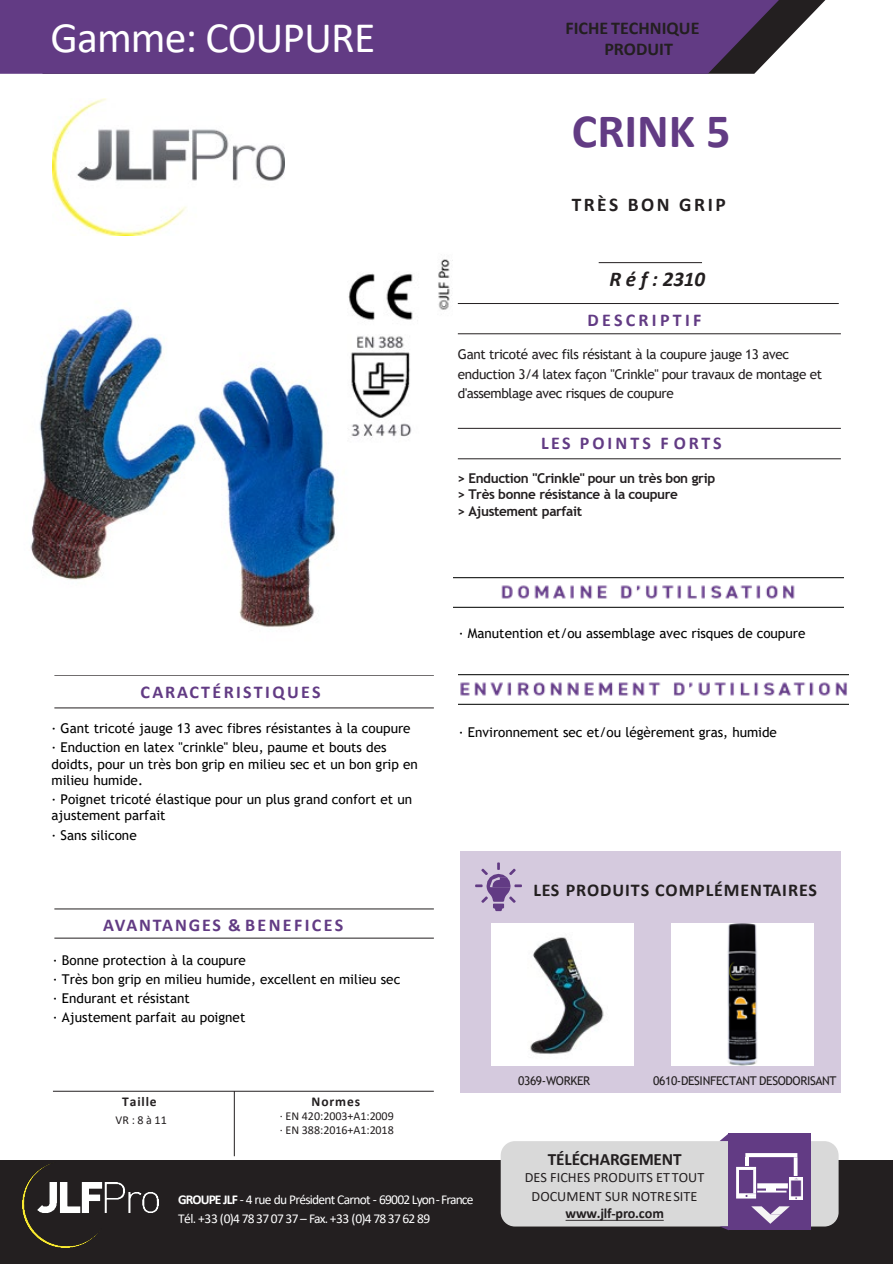
<style>
.page{position:relative;width:893px;height:1264px;background:#fff}
.page>*{position:absolute;margin:0;border:0;box-sizing:border-box;transform-origin:0 0}
.t1{font:700 48px "Calibri";color:#623b84}
.t2{font:43.5px "Calibri";letter-spacing:-.02em;color:#fff}
.t3{font:italic 700 21px "Calibri";color:#231f20}
.t4{font:700 19.5px "Calibri";letter-spacing:.13em;color:#231f20}
.t5{font:700 18px "Calibri";letter-spacing:.05em;color:#231f20}
.t6{font:700 18px/21.6px "Calibri";color:#231f20}
.t7{font:700 18px "Calibri";letter-spacing:.105em;color:#623b84}
.t8{font:700 18px "Calibri";letter-spacing:.13em;color:#623b84}
.t9{font:700 18px "Calibri";letter-spacing:.16em;color:#623b84}
.t10{font:700 18px "Calibri";letter-spacing:.18em;color:#623b84}
.t11{font:700 17.25px "Calibri";letter-spacing:-.01em;color:#231f20}
.t12{font:14.25px "Calibri";letter-spacing:.005em;color:#231f20}
.t13{font:700 14.25px "Calibri";letter-spacing:-.01em;color:#231f20}
.t14{font:13.5px/19.2px "Trebuchet MS";color:#000}
.t15{font:13.5px/19.8px "Trebuchet MS";letter-spacing:-.025em;color:#231f20}
.t16{font:13.5px "Calibri";letter-spacing:-.055em;color:#fff}
.t17{font:700 13.5px/16.2px "Trebuchet MS";letter-spacing:-.03em;color:#231f20}
.t18{font:700 13.5px "Calibri";letter-spacing:.065em;color:#231f20}
.t19{font:12px/14.4px "Calibri";color:#231f20}
.t20{font:12px "Trebuchet MS";letter-spacing:-.03em;color:#231f20}
.s1{font-weight:700}
</style>
<div class="page">
<div style="left:0;top:1159px;width:892px;height:104px;background:#231f20"></div>
<div style="left:500px;top:1140px;width:338px;height:86px;background:#d9d9d9;border-radius:14px"></div>
<hr style="left:598px;top:262px;width:104px;height:1px;background:#231f20">
<hr style="left:458px;top:428px;width:382px;height:1px;background:#231f20">
<hr style="left:458px;top:303px;width:380px;height:1px;background:#231f20">
<hr style="left:458px;top:458px;width:382px;height:1px;background:#231f20">
<hr style="left:458px;top:333px;width:382px;height:1px;background:#231f20">
<hr style="left:54px;top:674px;width:380px;height:1px;background:#231f20">
<hr style="left:54px;top:908px;width:380px;height:1px;background:#231f20">
<hr style="left:54px;top:707px;width:380px;height:1px;background:#231f20">
<hr style="left:54px;top:937px;width:380px;height:1px;background:#231f20">
<div style="left:459px;top:851px;width:381px;height:241px;background:#d5cade"></div>
<svg style="left:778px;top:0;width:47px;height:49px"></svg>
<div style="left:0;top:0;width:778px;height:74px;background:#623b84"></div>
<hr style="left:53px;top:1090px;width:381px;height:1px;background:#231f20">
<hr style="left:234px;top:1090px;width:1px;height:65px;background:#231f20">
<svg style="left:475px;top:862px;width:47px;height:48px"></svg>
<svg style="left:565px;top:1219px;width:98px;height:1px"></svg>
<svg style="left:719px;top:1226px;width:9px;height:3px"></svg>
<svg style="left:721px;top:1134px;width:7px;height:6px"></svg>
<div style="left:728px;top:1133px;width:82px;height:96px;background:#623b84"></div>
<svg style="left:751px;top:1206px;width:38px;height:17px"></svg>
<hr style="left:757px;top:1190px;width:29px;height:2px;background:#fff">
<svg style="left:766px;top:1188px;width:9px;height:2px"></svg>
<svg style="left:757px;top:1183px;width:30px;height:5px"></svg>
<svg style="left:793px;top:1156px;width:4px;height:19px"></svg>
<svg style="left:745px;top:1153px;width:52px;height:3px"></svg>
<svg style="left:736px;top:1156px;width:20px;height:42px"></svg>
<hr style="left:753px;top:1169px;width:3px;height:23px;background:#fff">
<img style="left:789px;top:1177px;width:13px;height:21px">
<img style="left:23px;top:1164px;width:135px;height:83px">
<img style="left:454px;top:577px;width:389px;height:30px">
<img style="left:459px;top:674px;width:389px;height:30px">
<img style="left:53px;top:98px;width:232px;height:137px">
<img style="left:671px;top:923px;width:142px;height:142px">
<img style="left:491px;top:923px;width:142px;height:142px">
<img style="left:30px;top:259px;width:423px;height:368px">
<h2 class="t2" style="left:50px;top:8px;width:326px">Gamme: COUPURE</h2>
<p class="t6" style="left:604px;top:17px;width:97px;text-indent:-39px">FICHE TECHNIQUE<br>PRODUIT</p>
<p class="t1" style="left:572px;top:97px;width:160px">CRINK 5</p>
<p class="t4" style="left:571px;top:190px;width:155px">TRÈS BON GRIP</p>
<p class="t3" style="left:609px;top:264px;width:97px">R é f : 2310</p>
<p class="t10" style="left:587px;top:307px;width:115px">DESCRIPTIF</p>
<p class="t15" style="left:458px;top:344px;width:366px">Gant tricoté avec fils résistant à la coupure jauge 13 avec enduction 3/4 latex façon "Crinkle" pour travaux de montage et d'assemblage avec risques de coupure</p>
<p class="t9" style="left:541px;top:430px;width:182px">LES POINTS F ORTS</p>
<p class="t17" style="left:457px;top:470px;width:259px">&gt; Enduction "Crinkle" pour un très bon grip &gt; Très bonne résistance à la coupure<br>&gt; Ajustement parfait</p>
<p class="t8" style="left:141px;top:678px;width:182px">CARACTÉRISTIQUES</p>
<p class="t14" style="left:52px;top:718px;width:360px">· Gant tricoté jauge 13 avec fibres résistantes à la coupure · Enduction en latex "crinkle" bleu, paume et bouts des</p>
<p class="t14" style="left:52px;top:755px;width:368px;line-height:16.2px">doidts, pour un très bon grip en milieu sec et un bon grip en milieu humide.</p>
<p class="t14" style="left:52px;top:791px;width:362px;line-height:16.2px">· Poignet tricoté élastique pour un plus grand confort et un ajustement parfait</p>
<p class="t14" style="left:52px;top:824px;width:87px">· Sans silicone</p>
<p class="t7" style="left:103px;top:911px;width:242px">AVANTANGES &amp; BENEFICES</p>
<p class="t14" style="left:53px;top:949px;width:349px">· Bonne protection à la coupure<br>· Très bon grip en milieu humide, excellent en milieu sec · Endurant et résistant<br>· Ajustement parfait au poignet</p>
<p class="t18" style="left:122px;top:1091px;width:36px">Taille</p>
<p class="t19" style="left:116px;top:1112px;width:53px">VR : 8 à 11</p>
<p class="t18" style="left:311px;top:1091px;width:50px">Normes</p>
<p class="t19" style="left:280px;top:1108px;width:115px">· EN 420:2003+A1:2009 · EN 388:2016+A1:2018</p>
<p class="t14" style="left:459px;top:623px;width:348px">· Manutention et/ou assemblage avec risques de coupure</p>
<p class="t14" style="left:459px;top:722px;width:319px">· Environnement sec et/ou légèrement gras, humide</p>
<p class="t5" style="left:533px;top:877px;width:285px">LES PRODUITS COMPLÉMENTAIRES</p>
<p class="t20" style="left:518px;top:1073px;width:73px">0369-WORKER</p>
<p class="t20" style="left:653px;top:1073px;width:185px">0610-DESINFECTANT DESODORISANT</p>
<p class="t16" style="left:178px;top:1190px;width:297px"><span class="s1">GROUPE JLF</span> - 4 rue du Président Carnot - 69002 Lyon-France</p>
<p class="t16" style="left:178px;top:1208px;width:253px">Tél. +33 (0)4783707 37– Fax.+33 (0)4783762 89</p>
<p class="t11" style="left:547px;top:1146px;width:135px">TÉLÉCHARGEMENT</p>
<p class="t12" style="left:524px;top:1167px;width:181px">DES FICHES PRODUITS ETTOUT</p>
<p class="t12" style="left:531px;top:1186px;width:167px">DOCUMENT SUR NOTRESITE</p>
<p class="t13" style="left:565px;top:1203px;width:100px">www.jlf-pro.com</p>
</div>
